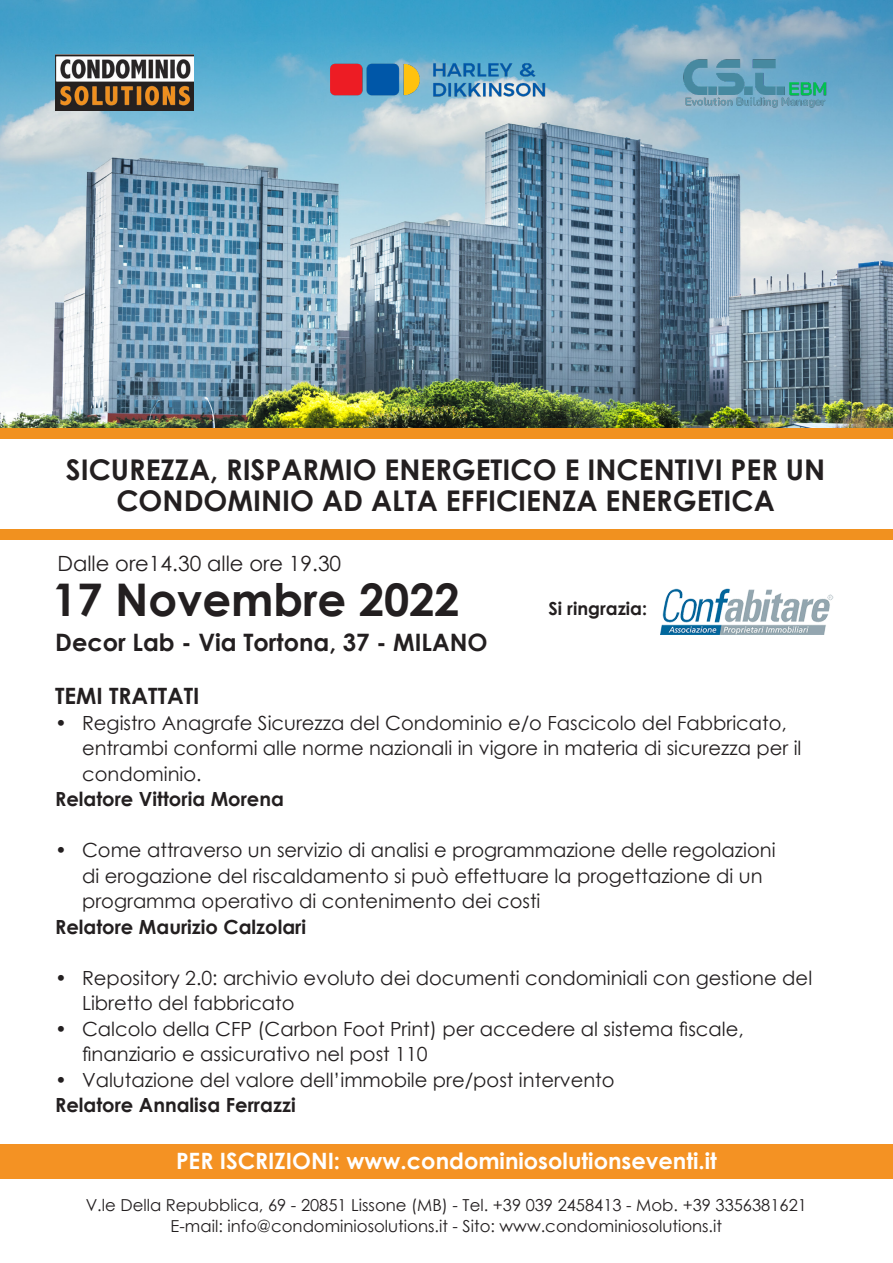
<style>
.page{position:relative;width:893px;height:1263px;background:#fff}
.page>*{position:absolute;margin:0;border:0;box-sizing:border-box;transform-origin:0 0}
.t1{font:700 45px "Century Gothic";color:#231f20}
.t2{font:700 28.5px/31.5px "Century Gothic";color:#231f20;text-align:center}
.t3{font:700 24px "Century Gothic";color:#231f20}
.t4{font:700 22.5px "Century Gothic";color:#fff}
.t5{font:700 22.5px "Century Gothic";color:#231f20}
.t6{font:21px "Century Gothic";color:#231f20}
.t7{font:19.5px/25.5px "Century Gothic";color:#231f20}
.t8{font:700 19.5px "Century Gothic";color:#231f20}
.t9{font:700 18px "Century Gothic";color:#231f20}
.t10{font:16.5px "Century Gothic";color:#231f20}
</style>
<div class="page">
<img style="left:0;top:0;width:893px;height:428px">
<img style="left:331px;top:60px;width:216px;height:42px">
<div style="left:0;top:428px;width:893px;height:11px;background:#f1911f"></div>
<img style="left:55px;top:55px;width:139px;height:56px">
<div style="left:0;top:1144px;width:893px;height:34px;background:#f49223"></div>
<div style="left:0;top:529px;width:893px;height:10px;background:#f1911f"></div>
<img style="left:684px;top:60px;width:142px;height:48px">
<img style="left:660px;top:588px;width:173px;height:46px">
<p class="t2" style="left:66px;top:452px;width:761px">SICUREZZA, RISPARMIO ENERGETICO E INCENTIVI PER UN<br>CONDOMINIO AD ALTA EFFICIENZA ENERGETICA</p>
<p class="t6" style="left:57px;top:548px;width:285px">Dalle ore14.30 alle ore 19.30</p>
<p class="t1" style="left:52px;top:566px;width:409px">17 Novembre 2022</p>
<p class="t3" style="left:55px;top:624px;width:434px">Decor Lab - Via Tortona, 37 - MILANO</p>
<p class="t5" style="left:55px;top:679px;width:146px">TEMI TRATTATI</p>
<p class="t7" style="left:82px;top:710px;width:721px;text-indent:-27px">• Registro Anagrafe Sicurezza del Condominio e/o Fascicolo del Fabbricato, entrambi conformi alle norme nazionali in vigore in materia di sicurezza per il condominio.</p>
<p class="t8" style="left:55px;top:784px;width:230px">Relatore Vittoria Morena</p>
<p class="t7" style="left:82px;top:837px;width:695px;text-indent:-27px">• Come attraverso un servizio di analisi e programmazione delle regolazioni di erogazione del riscaldamento si può effettuare la progettazione di un programma operativo di contenimento dei costi</p>
<p class="t8" style="left:55px;top:912px;width:253px">Relatore Maurizio Calzolari</p>
<p class="t7" style="left:82px;top:965px;width:732px;text-indent:-27px">• Repository 2.0: archivio evoluto dei documenti condominiali con gestione del<br>Libretto del fabbricato</p>
<p class="t7" style="left:82px;top:1016px;width:663px;text-indent:-27px">• Calcolo della CFP (Carbon Foot Print) per accedere al sistema fiscale, finanziario e assicurativo nel post 110</p>
<p class="t7" style="left:55px;top:1067px;width:561px">• Valutazione del valore dell’immobile pre/post intervento</p>
<p class="t8" style="left:55px;top:1090px;width:242px">Relatore Annalisa Ferrazzi</p>
<p class="t9" style="left:549px;top:594px;width:100px">Si ringrazia:</p>
<p class="t4" style="left:176px;top:1144px;width:542px">PER ISCRIZIONI: www.condominiosolutionseventi.it</p>
<p class="t10" style="left:86px;top:1193px;width:723px">V.le Della Repubblica, 69 - 20851 Lissone (MB) - Tel. +39 039 2458413 - Mob. +39 3356381621</p>
<p class="t10" style="left:171px;top:1214px;width:553px">E-mail: info@condominiosolutions.it - Sito: www.condominiosolutions.it</p>
</div>
